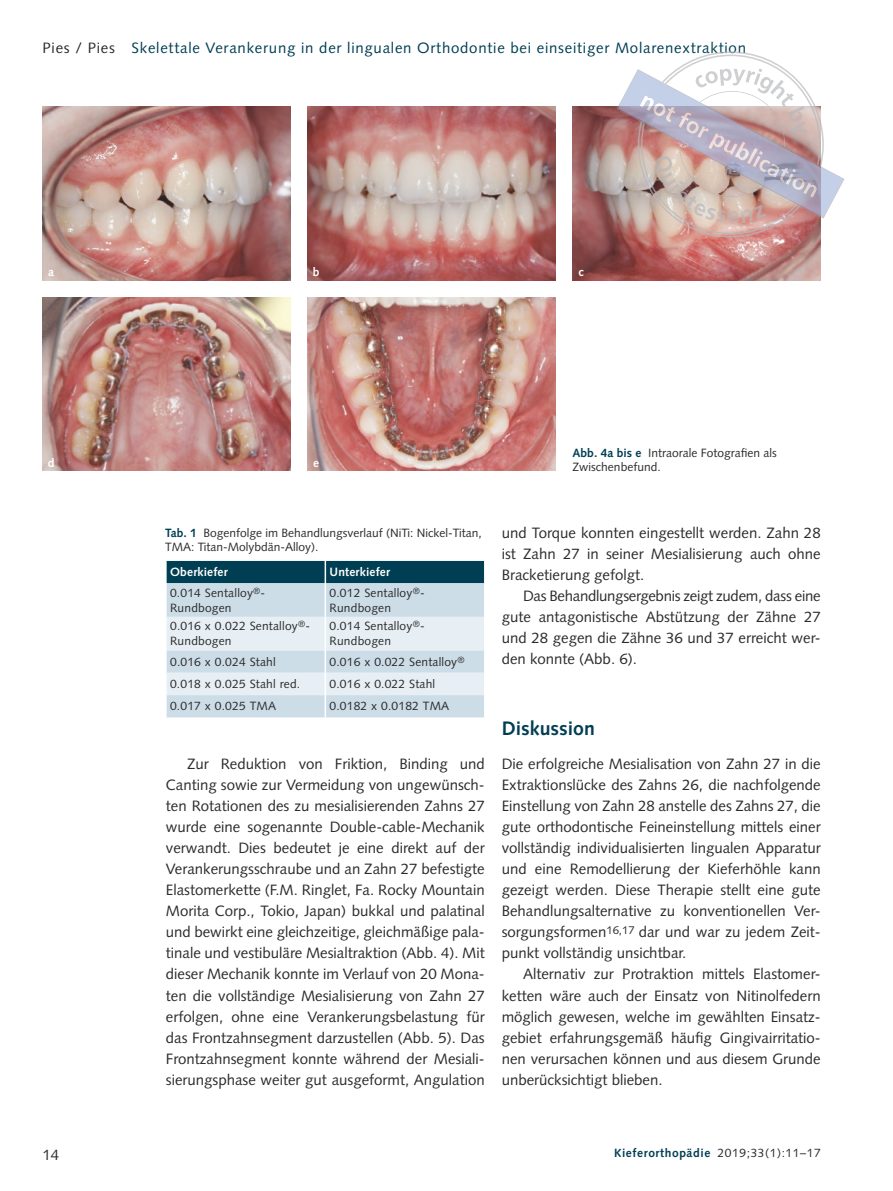
<style>
.page{position:relative;width:893px;height:1191px;background:#fff}
.page>*{position:absolute;margin:0;border:0;box-sizing:border-box;transform-origin:0 0}
.t1{font:700 19.5px "Syntax LT Std";color:#003e53}
.t2{font:15px/21px "Syntax LT Std";color:#2b2b2a;text-align:justify}
.t3{font:15px "Syntax LT Std";letter-spacing:.05em;color:#003e53}
.t4{font:12px/15px "Syntax LT Std";letter-spacing:.015em;color:#2b2b2a}
.t5{font:700 12px "Syntax LT Std";letter-spacing:.05em;color:#003e53}
.t6{font:700 12px "Syntax LT Std";letter-spacing:.015em;color:#fff}
.s1{color:#2b2b2a}
.s2{font-weight:700;color:#003e53}
.s3{font-weight:400;color:#2b2b2a}
</style>
<div class="page">
<div style="left:167px;top:583px;width:317px;height:34px;background:#cddde8"></div>
<div style="left:167px;top:561px;width:317px;height:22px;background:#003e53"></div>
<hr style="left:325px;top:583px;width:1px;height:34px;background:#fff">
<svg style="left:167px;top:617px;width:317px;height:100px"></svg>
<img style="left:43px;top:106px;width:248px;height:174px">
<img style="left:43px;top:297px;width:248px;height:174px">
<img style="left:308px;top:106px;width:248px;height:174px">
<img style="left:308px;top:297px;width:248px;height:174px">
<img style="left:573px;top:106px;width:248px;height:174px">
<svg style="left:617px;top:51px;width:227px;height:186px"></svg>
<p class="t3" style="left:43px;top:39px;width:705px"><span class="s1">Pies / Pies</span> Skelettale Verankerung in der lingualen Orthodontie bei einseitiger Molarenextraktion</p>
<p class="t6" style="left:48px;top:265px;width:7px">a</p>
<p class="t6" style="left:48px;top:455px;width:8px">d</p>
<p class="t6" style="left:313px;top:265px;width:8px">b</p>
<p class="t6" style="left:578px;top:265px;width:7px">c</p>
<p class="t6" style="left:313px;top:455px;width:7px">e</p>
<p class="t4" style="left:573px;top:446px;width:206px;line-height:13.5px"><span class="s2">Abb. 4a bis e</span> Intraorale Fotografien als<br>Zwischenbefund.</p>
<p class="t4" style="left:165px;top:526px;width:318px;line-height:13.5px"><span class="s2">Tab. 1</span> Bogenfolge im Behandlungsverlauf (NiTi: Nickel-Titan,<br>TMA: Titan-Molybdän-Alloy).</p>
<p class="t6" style="left:170px;top:565px;width:59px">Oberkiefer</p>
<p class="t6" style="left:330px;top:565px;width:62px">Unterkiefer</p>
<p class="t4" style="left:170px;top:585px;width:95px">0.014 Sentalloy<sup>®</sup>-<br>Rundbogen</p>
<p class="t4" style="left:330px;top:585px;width:95px">0.012 Sentalloy<sup>®</sup>-<br>Rundbogen</p>
<p class="t4" style="left:170px;top:618px;width:140px">0.016 x 0.022 Sentalloy<sup>®</sup>-<br>Rundbogen</p>
<p class="t4" style="left:330px;top:618px;width:95px">0.014 Sentalloy<sup>®</sup>-<br>Rundbogen</p>
<p class="t4" style="left:170px;top:654px;width:107px">0.016 x 0.024 Stahl</p>
<p class="t4" style="left:330px;top:654px;width:137px">0.016 x 0.022 Sentalloy<sup>®</sup></p>
<p class="t4" style="left:170px;top:676px;width:132px">0.018 x 0.025 Stahl red.</p>
<p class="t4" style="left:330px;top:676px;width:107px">0.016 x 0.022 Stahl</p>
<p class="t4" style="left:170px;top:698px;width:107px">0.017 x 0.025 TMA</p>
<p class="t4" style="left:330px;top:698px;width:121px">0.0182 x 0.0182 TMA</p>
<p class="t2" style="left:166px;top:753px;width:320px;text-indent:21px">Zur Reduktion von Friktion, Binding und Canting sowie zur Vermeidung von ungewünsch&shy;ten Rotationen des zu mesialisierenden Zahns 27 wurde eine sogenannte Double-cable-Mechanik verwandt. Dies bedeutet je eine direkt auf der Verankerungsschraube und an Zahn 27 befestigte Elastomerkette (F.M. Ringlet, Fa. Rocky Mountain Morita Corp., Tokio, Japan) bukkal und palatinal und bewirkt eine gleichzeitige, gleichmäßige pala&shy;tinale und vestibuläre Mesialtraktion (Abb. 4). Mit dieser Mechanik konnte im Verlauf von 20 Mona&shy;ten die vollständige Mesialisierung von Zahn 27 erfolgen, ohne eine Verankerungsbelastung für das Frontzahnsegment darzustellen (Abb. 5). Das Frontzahnsegment konnte während der Mesiali&shy;sierungsphase weiter gut ausgeformt, Angulation</p>
<p class="t2" style="left:502px;top:522px;width:320px">und Torque konnten eingestellt werden. Zahn 28 ist Zahn 27 in seiner Mesialisierung auch ohne Bracketierung gefolgt.</p>
<p class="t2" style="left:502px;top:585px;width:320px;text-indent:21px">Das Behandlungsergebnis zeigt zudem, dass eine gute antagonistische Abstützung der Zähne 27 und 28 gegen die Zähne 36 und 37 erreicht wer&shy;den konnte (Abb. 6).</p>
<h1 class="t1" style="left:502px;top:716px;width:95px">Diskussion</h1>
<p class="t2" style="left:502px;top:753px;width:320px">Die erfolgreiche Mesialisation von Zahn 27 in die Extraktionslücke des Zahns 26, die nachfolgende Einstellung von Zahn 28 anstelle des Zahns 27, die gute orthodontische Feineinstellung mittels einer vollständig individualisierten lingualen Apparatur und eine Remodellierung der Kieferhöhle kann gezeigt werden. Diese Therapie stellt eine gute Behandlungsalternative zu konventionellen Ver&shy;sorgungsformen<sup>16,17</sup> dar und war zu jedem Zeit&shy;punkt vollständig unsichtbar.</p>
<p class="t2" style="left:502px;top:963px;width:320px;text-indent:21px">Alternativ zur Protraktion mittels Elastomer&shy;ketten wäre auch der Einsatz von Nitinolfedern möglich gewesen, welche im gewählten Einsatz&shy;gebiet erfahrungsgemäß häufig Gingivairritatio&shy;nen verursachen können und aus diesem Grunde unberücksichtigt blieben.</p>
<p class="t2" style="left:43px;top:1144px;width:18px">14</p>
<p class="t5" style="left:614px;top:1145px;width:208px">Kieferorthopädie <span class="s3">2019;33(1):11–17</span></p>
</div>
